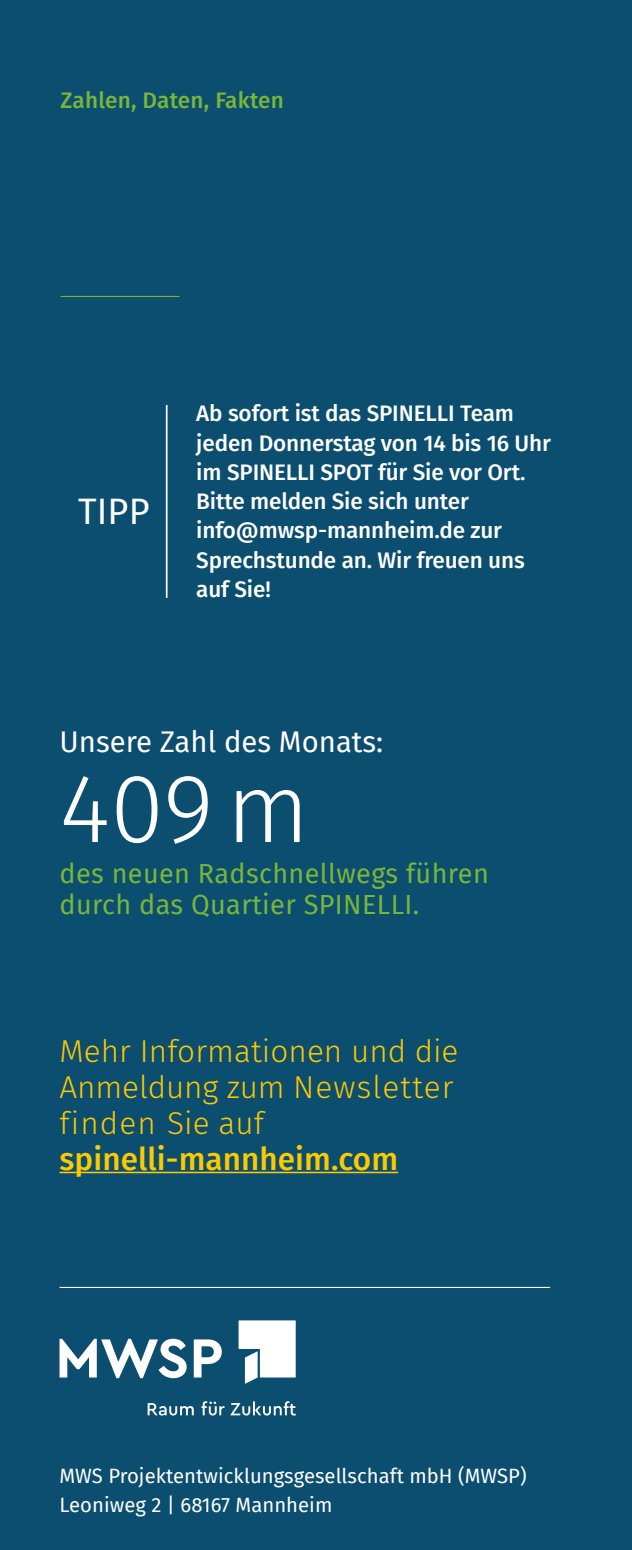
<style>
.page{position:relative;width:632px;height:1550px;background:#fff}
.page>*{position:absolute;margin:0;border:0;box-sizing:border-box;transform-origin:0 0}
.t1{font:300 97.42px "Fira Sans";color:#fff}
.t2{font:36px "Fira Sans";color:#fff}
.t3{font:300 31.5px/36px "Fira Sans";color:#fdc900}
.t4{font:500 31.5px "Fira Sans";color:#fdc900}
.t5{font:29.25px "Fira Sans";color:#fff}
.t6{font:27px/31.5px "Fira Sans";letter-spacing:.015em;color:#79b638}
.t7{font:500 22.5px/29.2px "Fira Sans";letter-spacing:-.005em;color:#fff}
.BF-Bereich_h1{font:500 22.5px "Fira Sans";letter-spacing:.01em;color:#79b638}
.t8{font:20.25px "Fira Sans";color:#fff}
</style>
<div class="page">
<div style="left:0;top:0;width:631px;height:1550px;background:#0b4e70"></div>
<hr style="left:59px;top:1287px;width:491px;height:1px;background:#fff">
<svg style="left:148px;top:1401px;width:147px;height:14px"></svg>
<svg style="left:238px;top:1320px;width:57px;height:64px"></svg>
<svg style="left:59px;top:1339px;width:127px;height:39px"></svg>
<svg style="left:194px;top:1339px;width:28px;height:38px"></svg>
<hr style="left:59px;top:1172px;width:339px;height:1px;background:#fdc900">
<hr style="left:61px;top:296px;width:118px;height:1px;background:#79b638">
<hr style="left:166px;top:405px;width:1px;height:193px;background:#fff">
<h1 class="BF-Bereich_h1" style="left:61px;top:82px;width:225px">Zahlen, Daten, Fakten</h1>
<p class="t2" style="left:78px;top:484px;width:73px">TIPP</p>
<p class="t7" style="left:196px;top:398px;width:356px">Ab sofort ist das SPINELLI Team jeden Donnerstag von 14 bis 16 Uhr im SPINELLI SPOT für Sie vor Ort.<br>Bitte melden Sie sich unter info@mwsp-mannheim.de zur<br>Sprechstunde an. Wir freuen uns auf Sie!</p>
<p class="t5" style="left:59px;top:720px;width:325px">Unsere Zahl des Monats:</p>
<p class="t1" style="left:59px;top:739px;width:251px">409m</p>
<p class="t6" style="left:59px;top:857px;width:430px">des neuen Radschnellwegs führen durch das Quartier SPINELLI.</p>
<p class="t3" style="left:59px;top:1033px;width:400px">Mehr Informationen und die</p>
<p class="t3" style="left:59px;top:1069px;width:395px">Anmeldung zum Newsletter finden Sie auf</p>
<p class="t4" style="left:59px;top:1134px;width:340px">spinelli-mannheim.com</p>
<p class="t8" style="left:59px;top:1460px;width:468px">MWS Projektentwicklungsgesellschaft mbH (MWSP)</p>
<p class="t8" style="left:59px;top:1490px;width:274px">Leoniweg 2 | 68167 Mannheim</p>
</div>
